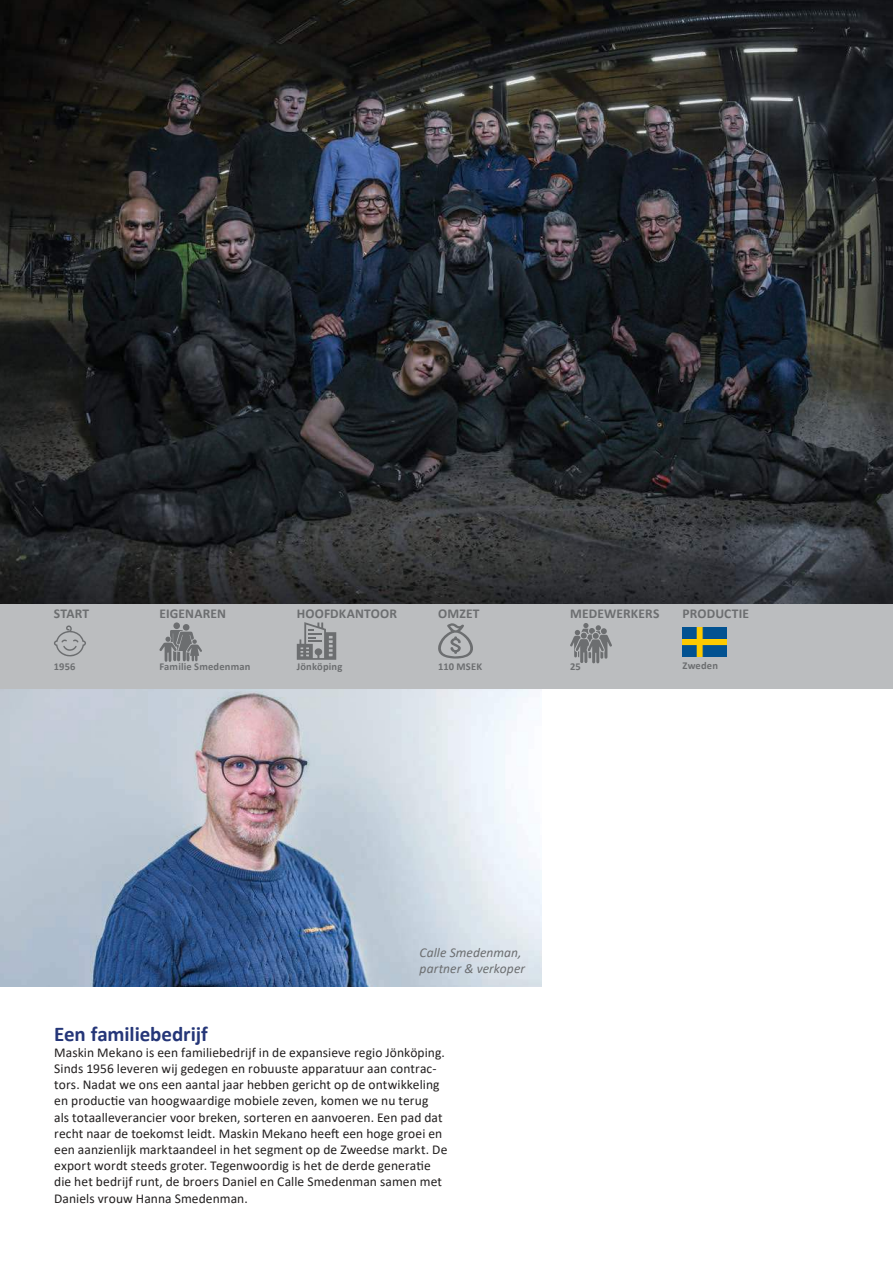
<style>
.page{position:relative;width:893px;height:1263px;background:#fff}
.page>*{position:absolute;margin:0;border:0;box-sizing:border-box;transform-origin:0 0}
.t1{font:700 21px "Calibri";letter-spacing:-.005em;color:#253678}
.t2{font:13.5px/16.2px "Calibri";letter-spacing:.005em;color:#221f1f}
.t3{font:700 13.5px "Calibri";letter-spacing:.01em;color:#6c6e70}
.t4{font:italic 13.5px/16.2px "Calibri";letter-spacing:.005em;color:#6c6e70}
.t5{font:700 10.5px "Calibri";letter-spacing:.015em;color:#6c6e70}
</style>
<div class="page">
<img style="left:0;top:0;width:893px;height:604px">
<img style="left:0;top:688px;width:541px;height:298px">
<div style="left:0;top:604px;width:893px;height:84px;background:#bbbdbf"></div>
<svg style="left:54px;top:625px;width:32px;height:32px"></svg>
<div style="left:173px;top:622px;width:7px;height:7px;background:#6c6e70;border-radius:50%"></div>
<div style="left:183px;top:624px;width:7px;height:7px;background:#6c6e70;border-radius:50%"></div>
<svg style="left:159px;top:630px;width:43px;height:32px"></svg>
<svg style="left:570px;top:623px;width:42px;height:40px"></svg>
<svg style="left:438px;top:623px;width:35px;height:35px"></svg>
<svg style="left:297px;top:622px;width:39px;height:38px"></svg>
<img style="left:683px;top:627px;width:44px;height:29px">
<p class="t3" style="left:54px;top:608px;width:37px">START</p>
<p class="t5" style="left:54px;top:662px;width:23px">1956</p>
<p class="t3" style="left:159px;top:608px;width:68px">EIGENAREN</p>
<p class="t5" style="left:159px;top:663px;width:92px">Familie Smedenman</p>
<p class="t3" style="left:297px;top:608px;width:102px">HOOFDKANTOOR</p>
<p class="t5" style="left:297px;top:663px;width:47px">Jönköping</p>
<p class="t3" style="left:438px;top:608px;width:43px">OMZET</p>
<p class="t3" style="left:570px;top:608px;width:91px">MEDEWERKERS</p>
<p class="t3" style="left:683px;top:608px;width:68px">PRODUCTIE</p>
<p class="t5" style="left:438px;top:663px;width:46px">110 MSEK</p>
<p class="t5" style="left:570px;top:663px;width:12px">25</p>
<p class="t5" style="left:682px;top:661px;width:37px">Zweden</p>
<p class="t4" style="left:420px;top:945px;width:107px">Calle Smedenman, partner &amp; verkoper</p>
<h1 class="t1" style="left:54px;top:1025px;width:155px">Een familiebedrijf</h1>
<p class="t2" style="left:54px;top:1045px;width:395px">Maskin Mekano is een familiebedrijf in de expansieve regio Jönköping.<br>Sinds 1956 leveren wij gedegen en robuuste apparatuur aan contrac&shy;tors. Nadat we ons een aantal jaar hebben gericht op de ontwikkeling en produc琀椀e van hoogwaardige mobiele zeven, komen we nu terug<br>als totaalleverancier voor breken, sorteren en aanvoeren. Een pad dat recht naar de toekomst leidt. Maskin Mekano hee昀琀 een hoge groei en een aanzienlijk marktaandeel in het segment op de Zweedse markt. De export wordt steeds groter. Tegenwoordig is het de derde genera琀椀e die het bedrijf runt, de broers Daniel en Calle Smedenman samen met Daniels vrouw Hanna Smedenman.</p>
</div>
